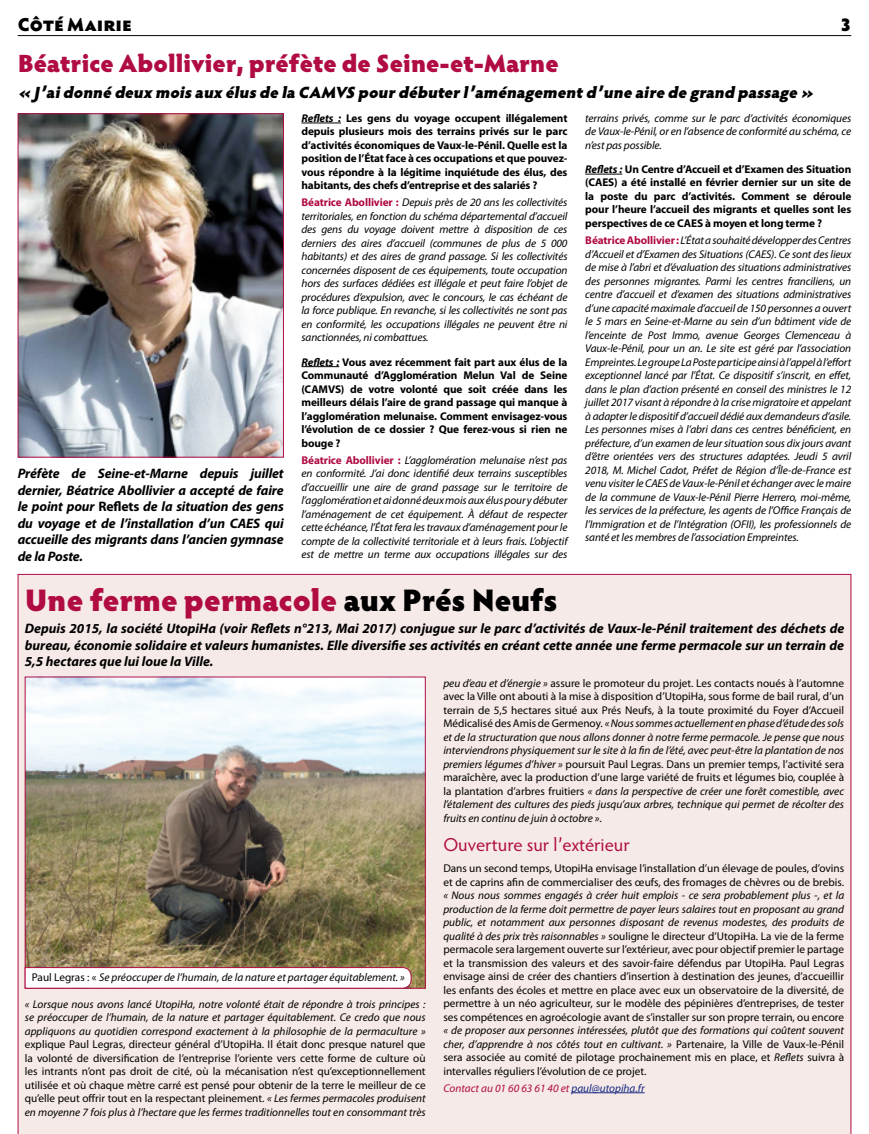
<style>
.page{position:relative;width:869px;height:1134px;background:#fff}
.page>*{position:absolute;margin:0;border:0;box-sizing:border-box;transform-origin:0 0}
.t1{font:900 31.25px "Hypatia Sans Pro";color:#b00c42}
.t2{font:900 25px "Hypatia Sans Pro";color:#b00c42}
.t3{font:18.75px "Hypatia Sans Pro";color:#b00c42}
.t4{font:900 18.75px "Hypatia Sans Pro";color:#000}
.t5{font:italic 900 16.25px "Hypatia Sans Pro";color:#000}
.t6{font:italic 700 13.75px/16.5px "Myriad Pro";letter-spacing:-.005em;color:#000;text-align:justify}
.t7{font:italic 11.25px/13.5px "Myriad Pro";letter-spacing:-.01em;color:#000;text-align:justify}
.t8{font:11.25px/13.5px "Myriad Pro";color:#000;text-align:justify}
.t9{font:700 11.25px/13.5px "Myriad Pro";letter-spacing:-.01em;color:#000;text-align:justify}
.t10{font:italic 11.25px "Myriad Pro";color:#b00c42}
.s1{font-style:normal}
.s2{font-style:italic}
.s3{font-weight:700;font-style:normal;color:#b00c42}
.s4{color:#000}
.s5{color:#162983}
</style>
<div class="page">
<hr style="left:18px;top:35px;width:832px;height:1px;background:#000">
<div style="left:18px;top:574px;width:832px;height:560px;background:#f6eae8"></div>
<hr style="left:301px;top:123px;width:40px;height:1px;background:#000">
<hr style="left:301px;top:366px;width:38px;height:1px;background:#000">
<hr style="left:585px;top:174px;width:37px;height:1px;background:#000">
<img style="left:20px;top:115px;width:261px;height:340px">
<div style="left:18px;top:113px;width:265px;height:344px;border:1px solid #b00c42"></div>
<hr style="left:571px;top:1092px;width:73px;height:1px;background:#162983">
<img style="left:27px;top:679px;width:396px;height:307px">
<svg style="left:24px;top:967px;width:387px;height:22px"></svg>
<h3 class="t4" style="left:18px;top:11px;width:116px">Côté Mairie</h3>
<h3 class="t4" style="left:840px;top:11px;width:12px">3</h3>
<h2 class="t2" style="left:18px;top:44px;width:542px">Béatrice Abollivier, préfète de Seine-et-Marne</h2>
<h3 class="t5" style="left:18px;top:80px;width:800px">« J ’aidonné deux moisaux élusde la CAMVS pourdébuterl’aménagementd’une aire de grand passage »</h3>
<p class="t6" style="left:18px;top:465px;width:267px">Préfète de Seine-et-Marne depuis juillet dernier, Béatrice Abollivier a accepté de faire le point pour <span class="s1">Reflets</span> de la situation des gens du voyage et de l’installation d’un CAES qui accueille des migrants dans l’ancien gymnase de la Poste.</p>
<p class="t9" style="left:301px;top:111px;width:267px"><span class="s2">Reflets :</span> Les gens du voyage occupent illégalement depuis plusieurs mois des terrains privés sur le parc d’activités économiques de Vaux-le-Pénil. Quelle est la position de l’État face à ces occupations et que pouvez&shy;vous répondre à la légitime inquiétude des élus, des habitants, des chefs d’entreprise et des salariés ?</p>
<p class="t7" style="left:301px;top:196px;width:267px"><span class="s3">Béatrice Abollivier :</span> Depuis près de 20 ans les collectivités territoriales, en fonction du schéma départemental d’accueil des gens du voyage doivent mettre à disposition de ces derniers des aires d’accueil (communes de plus de 5 000 habitants) et des aires de grand passage. Si les collectivités concernées disposent de ces équipements, toute occupation hors des surfaces dédiées est illégale et peut faire l’objet de procédures d’expulsion, avec le concours, le cas échéant de la force publique. En revanche, si les collectivités ne sont pas en conformité, les occupations illégales ne peuvent être ni sanctionnées, ni combattues.</p>
<p class="t9" style="left:301px;top:355px;width:267px"><span class="s2">Reflets :</span> Vous avez récemment fait part aux élus de la Communauté d’Agglomération Melun Val de Seine (CAMVS) de votre volonté que soit créée dans les meilleurs délais l’aire de grand passage qui manque à l’agglomération melunaise. Comment envisagez-vous l’évolution de ce dossier ? Que ferez-vous si rien ne bouge ?</p>
<p class="t7" style="left:301px;top:453px;width:267px"><span class="s3">Béatrice Abollivier :</span> L’agglomération melunaise n’est pas en conformité. J’ai donc identifié deux terrains susceptibles d’accueillir une aire de grand passage sur le territoire de l’agglomération et ai donné deux mois aux élus pour y débuter l’aménagement de cet équipement. À défaut de respecter cette échéance, l’État fera les travaux d’aménagement pour le compte de la collectivité territoriale et à leurs frais. L’objectif est de mettre un terme aux occupations illégales sur des</p>
<p class="t7" style="left:585px;top:111px;width:267px">terrains privés, comme sur le parc d’activités économiques de Vaux-le-Pénil, or en l’absence de conformité au schéma, ce n’est pas possible.</p>
<p class="t9" style="left:585px;top:162px;width:267px"><span class="s2">Reflets :</span> Un Centre d’Accueil et d’Examen des Situation (CAES) a été installé en février dernier sur un site de la poste du parc d’activités. Comment se déroule pour l’heure l’accueil des migrants et quelles sont les perspectives de ce CAES à moyen et long terme ?</p>
<p class="t7" style="left:585px;top:233px;width:267px"><span class="s3">Béatrice Abollivier :</span> L’État a souhaité développer des Centres d’Accueil et d’Examen des Situations (CAES). Ce sont des lieux de mise à l’abri et d’évaluation des situations administratives des personnes migrantes. Parmi les centres franciliens, un centre d’accueil et d’examen des situations administratives d’une capacité maximale d’accueil de 150 personnes a ouvert le 5 mars en Seine-et-Marne au sein d’un bâtiment vide de l’enceinte de Post Immo, avenue Georges Clemenceau à Vaux-le-Pénil, pour un an. Le site est géré par l’association Empreintes. Le groupe La Poste participe ainsi à l’appel à l’effort exceptionnel lancé par l’État. Ce dispositif s’inscrit, en effet, dans le plan d’action présenté en conseil des ministres le 12 juillet 2017 visant à répondre à la crise migratoire et appelant à adapter le dispositif d’accueil dédié aux demandeurs d’asile.<br>Les personnes mises à l’abri dans ces centres bénéficient, en préfecture, d’un examen de leur situation sous dix jours avant d’être orientées vers des structures adaptées. Jeudi 5 avril 2018, M. Michel Cadot, Préfet de Région d’Île-de-France est venu visiter le CAES de Vaux-le-Pénil et échanger avec le maire de la commune de Vaux-le-Pénil Pierre Herrero, moi-même, les services de la préfecture, les agents de l’Office Français de l’Immigration et de l’Intégration (OFII), les professionnels de santé et les membres de l’association Empreintes.</p>
<h1 class="t1" style="left:25px;top:577px;width:534px">Une ferme permacole <span class="s4">aux Prés Neufs</span></h1>
<p class="t6" style="left:25px;top:620px;width:820px">Depuis 2015, la société UtopiHa (voir Reflets n°213, Mai 2017) conjugue sur le parc d’activités de Vaux-le-Pénil traitement des déchets de bureau, économie solidaire et valeurs humanistes. Elle diversifie ses activités en créant cette année une ferme permacole sur un terrain de 5,5 hectares que lui loue la Ville.</p>
<p class="t7" style="left:32px;top:971px;width:374px"><span class="s1">Paul Legras : «</span> Se préoccuper de l’humain, de la nature et partager équitablement. »</p>
<p class="t7" style="left:25px;top:997px;width:402px">« Lorsque nous avons lancé UtopiHa, notre volonté était de répondre à trois principes : se préoccuper de l’humain, de la nature et partager équitablement. Ce credo que nous appliquons au quotidien correspond exactement à la philosophie de la permaculture »</p>
<p class="t8" style="left:25px;top:1037px;width:402px">explique Paul Legras, directeur général d’UtopiHa. Il était donc presque naturel que la volonté de diversification de l’entreprise l’oriente vers cette forme de culture où les intrants n’ont pas droit de cité, où la mécanisation n’est qu’exceptionnellement utilisée et où chaque mètre carré est pensé pour obtenir de la terre le meilleur de ce qu’elle peut offrir tout en la respectant pleinement. <span class="s2">« Les fermes permacoles produisent en moyenne 7 fois plus à l’hectare que les fermes traditionnelles tout en consommant très</span></p>
<p class="t7" style="left:443px;top:676px;width:402px">peu d’eau et d’énergie » <span class="s1">assure le promoteur du projet. Les contacts noués à l’automne avec la Ville ont abouti à la mise à disposition d’UtopiHa, sous forme de bail rural, d’un terrain de 5,5 hectares situé aux Prés Neufs, à la toute proximité du Foyer d’Accueil Médicalisé des Amis de Germenoy.</span> « Nous sommes actuellement en phase d’étude des sols et de la structuration que nous allons donner à notre ferme permacole. Je pense que nous interviendrons physiquement sur le site à la fin de l’été, avec peut-être la plantation de nos premiers légumes d’hiver » <span class="s1">poursuit Paul Legras. Dans un premier temps, l’activité sera maraîchère, avec la production d’une large variété de fruits et légumes bio, couplée à la plantation d’arbres fruitiers</span> « dans la perspective de créer une forêt comestible, avec l’étalement des cultures des pieds jusqu’aux arbres, technique qui permet de récolter des fruits en continu de juin à octobre »<span class="s1">.</span></p>
<h3 class="t3" style="left:443px;top:832px;width:188px">Ouverture sur l’extérieur</h3>
<p class="t8" style="left:443px;top:861px;width:402px">Dans un second temps, UtopiHa envisage l’installation d’un élevage de poules, d’ovins et de caprins afin de commercialiser des œufs, des fromages de chèvres ou de brebis.</p>
<p class="t8" style="left:443px;top:888px;width:402px"><span class="s2">« Nous nous sommes engagés à créer huit emplois - ce sera probablement plus -, et la production de la ferme doit permettre de payer leurs salaires tout en proposant au grand public, et notamment aux personnes disposant de revenus modestes, des produits de qualité à des prix très raisonnables »</span> souligne le directeur d’UtopiHa. La vie de la ferme permacole sera largement ouverte sur l’extérieur, avec pour objectif premier le partage et la transmission des valeurs et des savoir-faire défendus par UtopiHa. Paul Legras envisage ainsi de créer des chantiers d’insertion à destination des jeunes, d’accueillir les enfants des écoles et mettre en place avec eux un observatoire de la diversité, de permettre à un néo agriculteur, sur le modèle des pépinières d’entreprises, de tester ses compétences en agroécologie avant de s’installer sur son propre terrain, ou encore</p>
<p class="t8" style="left:443px;top:1023px;width:402px"><span class="s2">« de proposer aux personnes intéressées, plutôt que des formations qui coûtent souvent cher, d’apprendre à nos côtés tout en cultivant. »</span> Partenaire, la Ville de Vaux-le-Pénil sera associée au comité de pilotage prochainement mis en place, et <span class="s2">Reflets</span> suivra à intervalles réguliers l’évolution de ce projet.</p>
<p class="t10" style="left:443px;top:1081px;width:203px">Contact au 01 60 63 61 40 et <span class="s5">paul@utopiha.fr</span></p>
</div>
